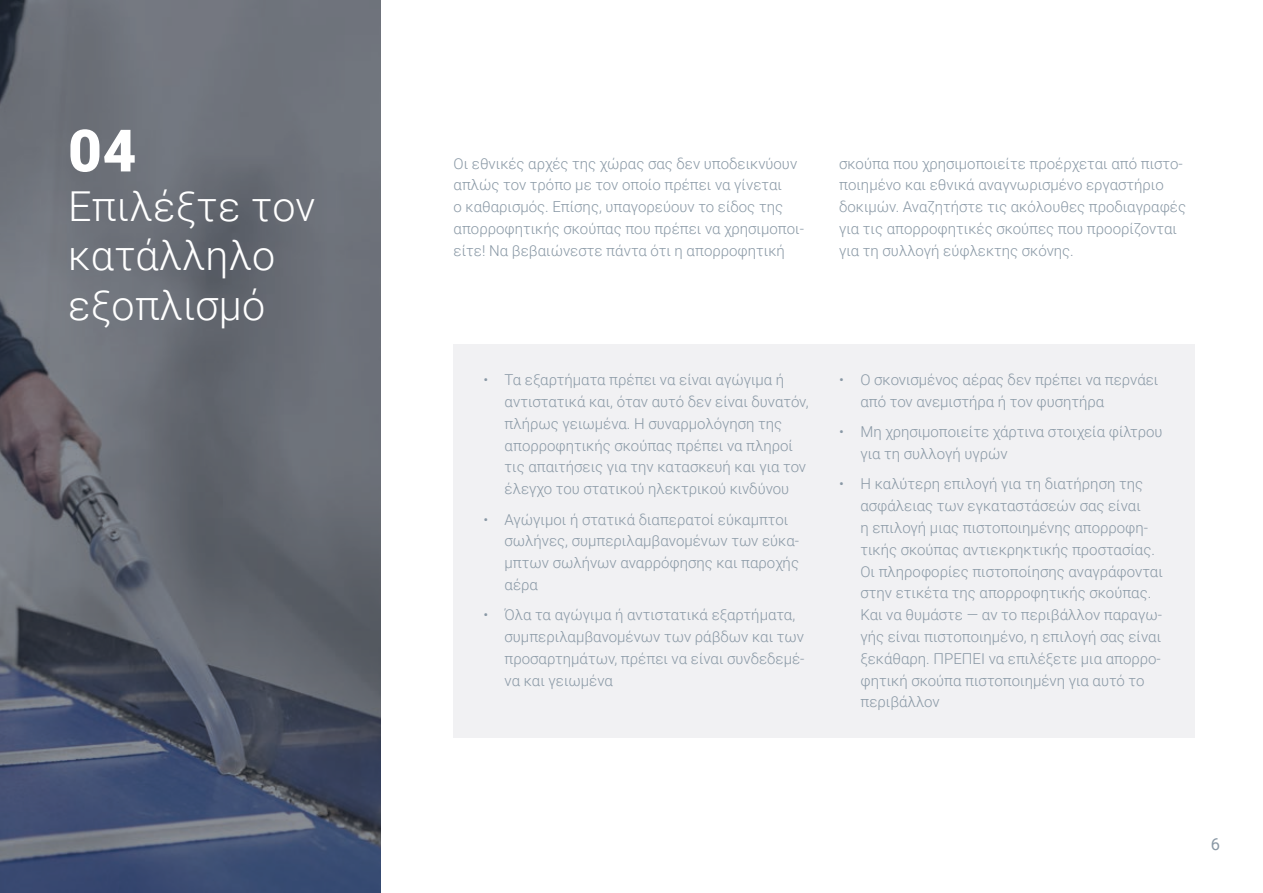
<style>
.page{position:relative;width:1263px;height:893px;background:#fff}
.page>*{position:absolute;margin:0;border:0;box-sizing:border-box;transform-origin:0 0}
.t1{font:900 58.5px "Roboto";color:#fff}
.t2{font:300 41.25px/49.5px "Roboto";letter-spacing:.01em;color:#fff}
.t3{font:16.5px "Roboto";color:#8998a5}
.t4{font:300 15px/21.8px "Roboto";color:#8998a5}
</style>
<div class="page">
<svg style="left:0;top:0;width:381px;height:893px;background:#5f6572"></svg>
<div style="left:454px;top:344px;width:741px;height:393px;background:#f1f1f3"></div>
<h1 class="t1" style="left:68px;top:110px;width:70px">04</h1>
<h2 class="t2" style="left:68px;top:180px;width:249px">Επιλέξτε τον κατάλληλο εξοπλισμό</h2>
<p class="t4" style="left:454px;top:152px;width:352px">Οι εθνικές αρχές της χώρας σας δεν υποδεικνύουν απλώς τον τρόπο με τον οποίο πρέπει να γίνεται<br>ο καθαρισμός. Επίσης, υπαγορεύουν το είδος της απορροφητικής σκούπας που πρέπει να χρησιμοποι&shy;είτε! Να βεβαιώνεστε πάντα ότι η απορροφητική</p>
<p class="t4" style="left:839px;top:152px;width:348px">σκούπα που χρησιμοποιείτε προέρχεται από πιστο&shy;ποιημένο και εθνικά αναγνωρισμένο εργαστήριο δοκιμών. Αναζητήστε τις ακόλουθες προδιαγραφές για τις απορροφητικές σκούπες που προορίζονται για τη συλλογή εύφλεκτης σκόνης.</p>
<p class="t4" style="left:505px;top:368px;width:305px;text-indent:-21px">• Τα εξαρτήματα πρέπει να είναι αγώγιμα ή αντιστατικά και, όταν αυτό δεν είναι δυνατόν, πλήρως γειωμένα. Η συναρμολόγηση της απορροφητικής σκούπας πρέπει να πληροί τις απαιτήσεις για την κατασκευή και για τον έλεγχο του στατικού ηλεκτρικού κινδύνου</p>
<p class="t4" style="left:505px;top:508px;width:296px;text-indent:-21px">• Αγώγιμοι ή στατικά διαπερατοί εύκαμπτοι σωλήνες, συμπεριλαμβανομένων των εύκα&shy;μπτων σωλήνων αναρρόφησης και παροχής αέρα</p>
<p class="t4" style="left:505px;top:604px;width:301px;text-indent:-21px">• Όλα τα αγώγιμα ή αντιστατικά εξαρτήματα, συμπεριλαμβανομένων των ράβδων και των προσαρτημάτων, πρέπει να είναι συνδεδεμέ&shy;να και γειωμένα</p>
<p class="t4" style="left:860px;top:368px;width:300px;text-indent:-21px">• Ο σκονισμένος αέρας δεν πρέπει να περνάει από τον ανεμιστήρα ή τον φυσητήρα</p>
<p class="t4" style="left:860px;top:420px;width:304px;text-indent:-21px">• Μη χρησιμοποιείτε χάρτινα στοιχεία φίλτρου για τη συλλογή υγρών</p>
<p class="t4" style="left:860px;top:473px;width:304px;text-indent:-21px">• Η καλύτερη επιλογή για τη διατήρηση της ασφάλειας των εγκαταστάσεών σας είναι<br>η επιλογή μιας πιστοποιημένης απορροφη&shy;τικής σκούπας αντιεκρηκτικής προστασίας.<br>Οι πληροφορίες πιστοποίησης αναγράφονται στην ετικέτα της απορροφητικής σκούπας.<br>Και να θυμάστε — αν το περιβάλλον παραγω&shy;γής είναι πιστοποιημένο, η επιλογή σας είναι ξεκάθαρη. ΠΡΕΠΕΙ να επιλέξετε μια απορρο&shy;φητική σκούπα πιστοποιημένη για αυτό το περιβάλλον</p>
<p class="t3" style="left:1211px;top:833px;width:11px">6</p>
</div>
